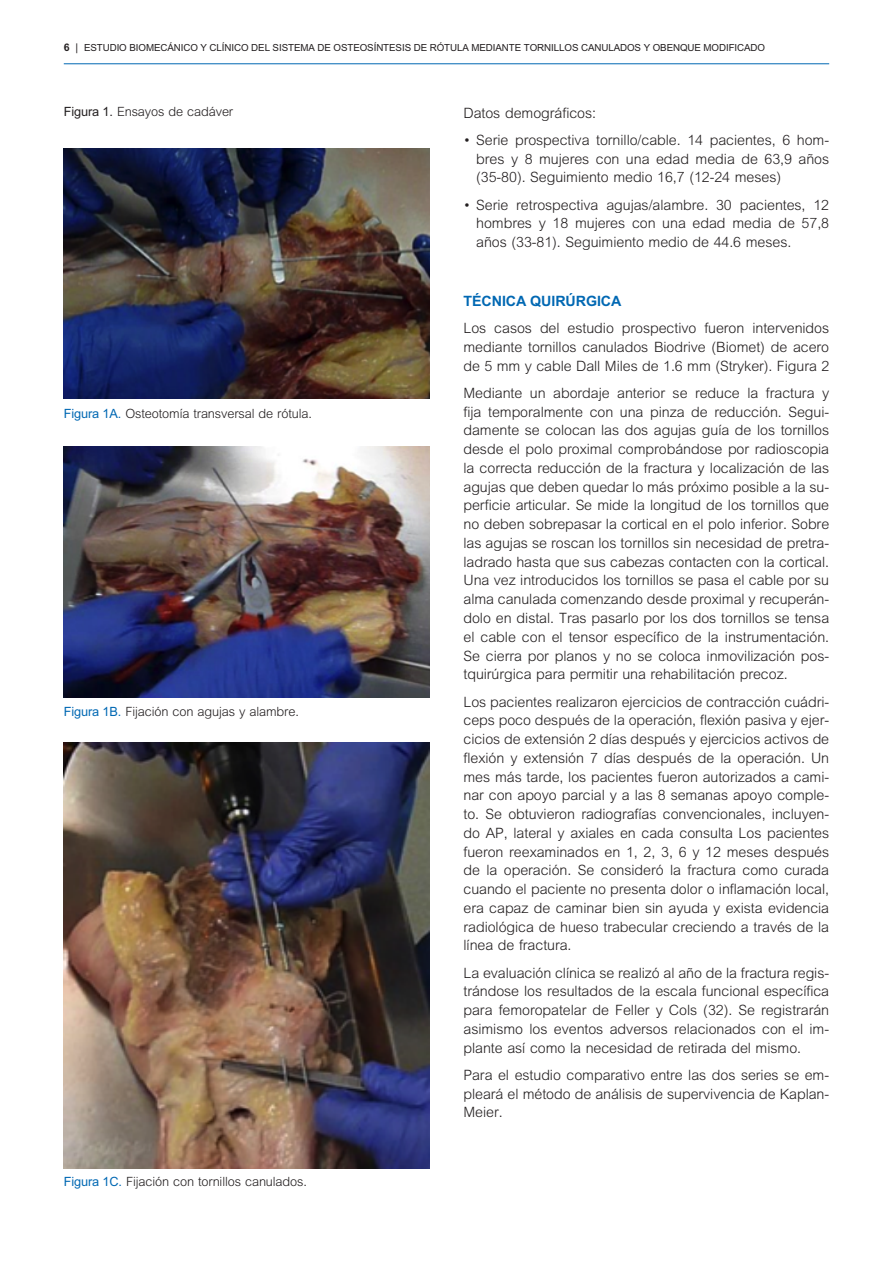
<style>
.page{position:relative;width:893px;height:1263px;background:#fff}
.page>*{position:absolute;margin:0;border:0;box-sizing:border-box;transform-origin:0 0}
.t1{font:300 14.25px/18.8px "M Arial";letter-spacing:-.005em;color:#231f20;text-align:justify}
.t2{font:700 14.25px "M Arial";color:#0168b3}
.t3{font:300 12.75px "M Arial";letter-spacing:-.01em;color:#231f20}
.t4{font:9.75px "M Arial";letter-spacing:-.01em;color:#231f20}
.s1{font-weight:700;font-size:10.5px}
.s2{font-size:10.5px}
.s3{font-weight:400}
.s4{font-weight:400;color:#0168b3}
</style>
<div class="page">
<hr style="left:64px;top:63px;width:765px;height:1px;background:#0168b3">
<img style="left:64px;top:149px;width:365px;height:249px">
<img style="left:64px;top:446px;width:365px;height:251px">
<img style="left:64px;top:742px;width:365px;height:427px">
<p class="t4" style="left:64px;top:42px;width:703px"><span class="s1">6</span> <span class="s2">|</span> ESTUDIO BIOMECÁNICO Y CLÍNICO DEL SISTEMA DE OSTEOSÍNTESIS DE RÓTULA MEDIANTE TORNILLOS CANULADOS Y OBENQUE MODIFICADO</p>
<p class="t3" style="left:64px;top:105px;width:171px"><span class="s3">FIGURA 1.</span> Ensayos de cadáver</p>
<p class="t3" style="left:64px;top:407px;width:250px"><span class="s4">FIGURA 1A.</span> Osteotomía transversal de rótula.</p>
<p class="t3" style="left:64px;top:704px;width:237px"><span class="s4">FIGURA 1B.</span> Fijación con agujas y alambre.</p>
<p class="t3" style="left:64px;top:1175px;width:245px"><span class="s4">FIGURA 1C.</span> Fijación con tornillos canulados.</p>
<p class="t1" style="left:463px;top:103px;width:134px">Datos demográficos:</p>
<p class="t1" style="left:476px;top:130px;width:354px;text-indent:-13px">• Serie prospectiva tornillo/cable. 14 pacientes, 6 hom&shy;bres y 8 mujeres con una edad media de 63,9 años (35-80). Seguimiento medio 16,7 (12-24 meses)</p>
<p class="t1" style="left:476px;top:195px;width:354px;text-indent:-13px">• Serie retrospectiva agujas/alambre. 30 pacientes, 12 hombres y 18 mujeres con una edad media de 57,8 años (33-81). Seguimiento medio de 44.6 meses.</p>
<p class="t2" style="left:463px;top:293px;width:19px">TÉCNICA</p>
<p class="t2" style="left:530px;top:293px;width:10px">QUIR</p>
<p class="t2" style="left:566px;top:293px;width:21px">ÚRGICA</p>
<p class="t1" style="left:463px;top:319px;width:367px">Los casos del estudio prospectivo fueron intervenidos mediante tornillos canulados Biodrive (Biomet) de acero de 5 mm y cable Dall Miles de 1.6 mm (Stryker). Figura 2</p>
<p class="t1" style="left:463px;top:383px;width:367px">Mediante un abordaje anterior se reduce la fractura y fija temporalmente con una pinza de reducción. Segui&shy;damente se colocan las dos agujas guía de los tornillos desde el polo proximal comprobándose por radioscopia la correcta reducción de la fractura y localización de las agujas que deben quedar lo más próximo posible a la su&shy;perficie articular. Se mide la longitud de los tornillos que no deben sobrepasar la cortical en el polo inferior. Sobre las agujas se roscan los tornillos sin necesidad de pretra&shy;ladrado hasta que sus cabezas contacten con la cortical.<br>Una vez introducidos los tornillos se pasa el cable por su alma canulada comenzando desde proximal y recuperán&shy;dolo en distal. Tras pasarlo por los dos tornillos se tensa el cable con el tensor específico de la instrumentación.<br>Se cierra por planos y no se coloca inmovilización pos&shy;tquirúrgica para permitir una rehabilitación precoz.</p>
<p class="t1" style="left:463px;top:692px;width:367px">Los pacientes realizaron ejercicios de contracción cuádri&shy;ceps poco después de la operación, flexión pasiva y ejer&shy;cicios de extensión 2 días después y ejercicios activos de flexión y extensión 7 días después de la operación. Un mes más tarde, los pacientes fueron autorizados a cami&shy;nar con apoyo parcial y a las 8 semanas apoyo comple&shy;to. Se obtuvieron radiografías convencionales, incluyen&shy;do AP, lateral y axiales en cada consulta Los pacientes fueron reexaminados en 1, 2, 3, 6 y 12 meses después de la operación. Se consideró la fractura como curada cuando el paciente no presenta dolor o inflamación local, era capaz de caminar bien sin ayuda y exista evidencia radiológica de hueso trabecular creciendo a través de la línea de fractura.</p>
<p class="t1" style="left:463px;top:963px;width:367px">La evaluación clínica se realizó al año de la fractura regis&shy;trándose los resultados de la escala funcional específica para femoropatelar de Feller y Cols (32). Se registrarán asimismo los eventos adversos relacionados con el im&shy;plante así como la necesidad de retirada del mismo.</p>
<p class="t1" style="left:463px;top:1065px;width:367px">Para el estudio comparativo entre las dos series se em&shy;pleará el método de análisis de supervivencia de Kaplan-Meier.</p>
</div>
